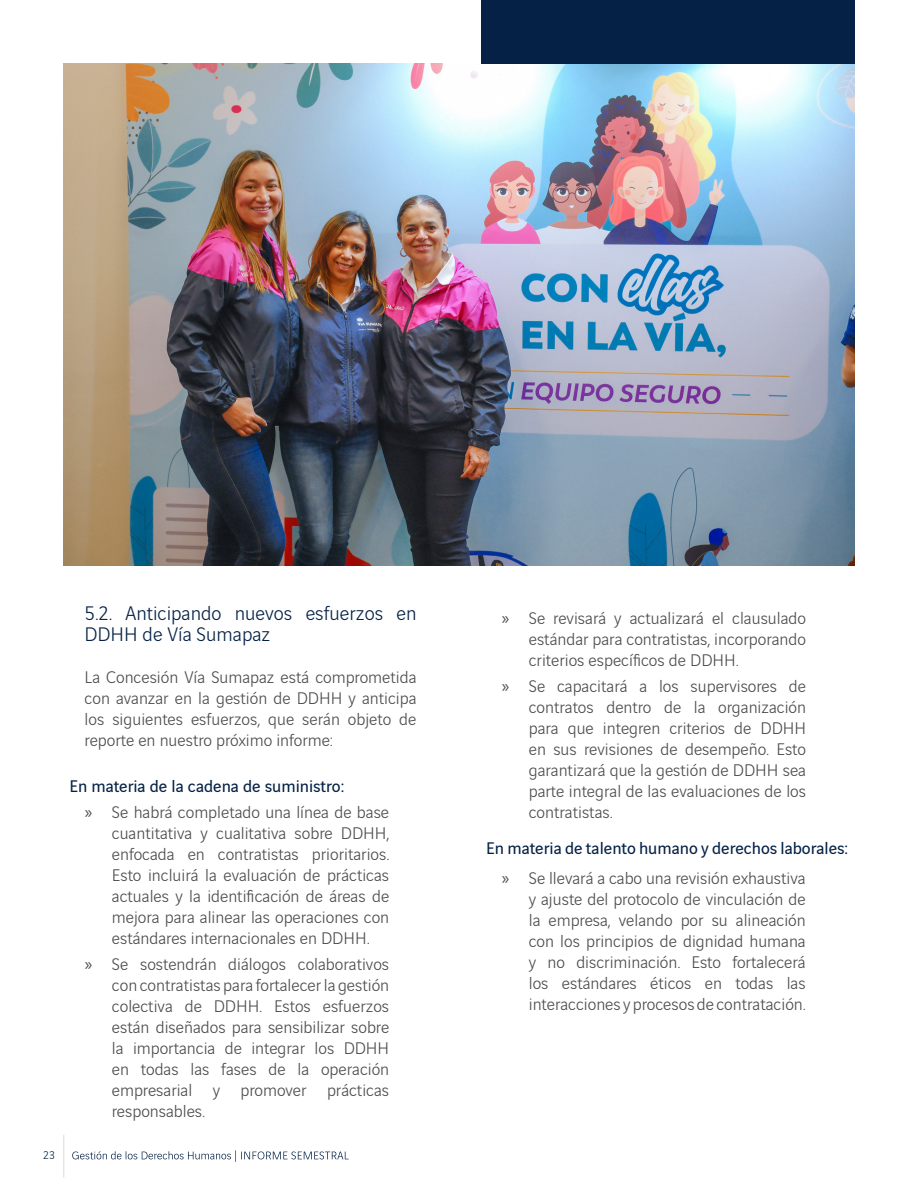
<style>
.page{position:relative;width:918px;height:1188px;background:#fff}
.page>*{position:absolute;margin:0;border:0;box-sizing:border-box;transform-origin:0 0}
.subtitulos_vinci_14{font:300 21px/21px "Vinci Sans";color:#052145}
.gens12{font:300 18px/21px "Vinci Sans";color:#4a4a49;text-align:justify}
.gens12-2{font:18px "Vinci Sans";color:#052145}
.t1{font:300 12px "Vinci Sans";color:#052145}
.s1{font-family:"Myriad Pro";font-weight:400}
</style>
<div class="page">
<hr style="left:63px;top:1135px;width:1px;height:42px;background:#dadada">
<svg style="left:72px;top:1150px;width:277px;height:12px"></svg>
<img style="left:64px;top:64px;width:791px;height:502px">
<div style="left:481px;top:0;width:374px;height:64px;background:#052145"></div>
<p class="t1" style="left:43px;top:1147px;width:14px">23</p>
<p class="subtitulos_vinci_14" style="left:85px;top:600px;width:333px">5.2. Anticipando nuevos esfuerzos en<br>DDHH de Vía Sumapaz</p>
<p class="gens12" style="left:85px;top:665px;width:333px">La Concesión Vía Sumapaz está comprometida con avanzar en la gestión de DDHH y anticipa los siguientes esfuerzos, que serán objeto de reporte en nuestro próximo informe:</p>
<p class="gens12-2" style="left:69px;top:773px;width:276px">En materia de la cadena de suministro:</p>
<p class="gens12" style="left:112px;top:800px;width:279px;text-indent:-27px"><span class="s1">»</span> Se habrá completado una línea de base cuantitativa y cualitativa sobre DDHH, enfocada en contratistas prioritarios.<br>Esto incluirá la evaluación de prácticas actuales y la identificación de áreas de mejora para alinear las operaciones con estándares internacionales en DDHH.</p>
<p class="gens12" style="left:112px;top:952px;width:279px;text-indent:-27px"><span class="s1">»</span> Se sostendrán diálogos colaborativos con contratistas para fortalecer la gestión colectiva de DDHH. Estos esfuerzos están diseñados para sensibilizar sobre la importancia de integrar los DDHH en todas las fases de la operación empresarial y promover prácticas responsables.</p>
<p class="gens12" style="left:529px;top:606px;width:279px;text-indent:-27px"><span class="s1">»</span> Se revisará y actualizará el clausulado estándar para contratistas, incorporando criterios específicos de DDHH.</p>
<p class="gens12" style="left:529px;top:674px;width:279px;text-indent:-27px"><span class="s1">»</span> Se capacitará a los supervisores de contratos dentro de la organización para que integren criterios de DDHH en sus revisiones de desempeño. Esto garantizará que la gestión de DDHH sea parte integral de las evaluaciones de los contratistas.</p>
<p class="gens12-2" style="left:486px;top:835px;width:363px">En materia de talento humano y derechos laborales:</p>
<p class="gens12" style="left:529px;top:866px;width:278px;text-indent:-27px"><span class="s1">»</span> Se llevará a cabo una revisión exhaustiva y ajuste del protocolo de vinculación de la empresa, velando por su alineación con los principios de dignidad humana y no discriminación. Esto fortalecerá los estándares éticos en todas las interacciones y procesos de contratación.</p>
</div>
